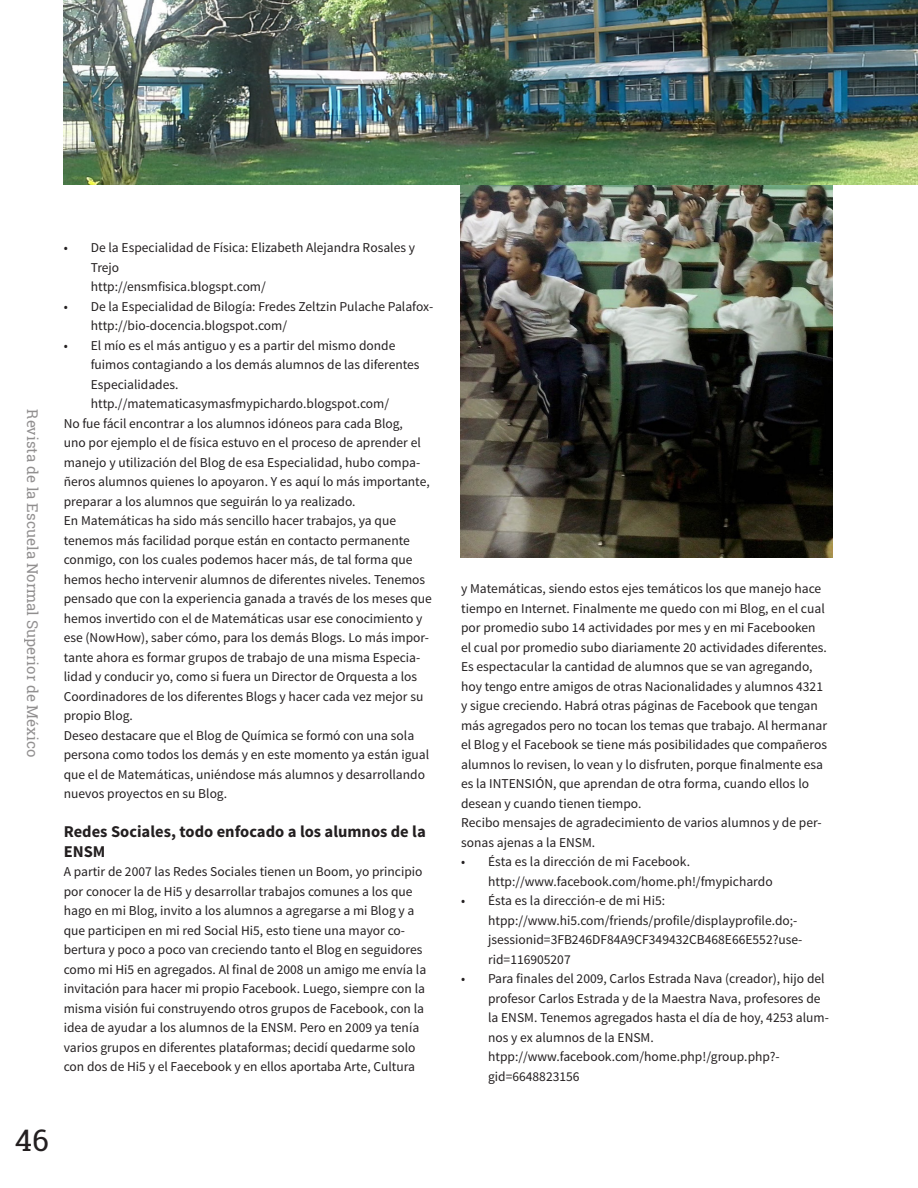
<style>
.page{position:relative;width:918px;height:1188px;background:#fff}
.page>*{position:absolute;margin:0;border:0;box-sizing:border-box;transform-origin:0 0}
.t1{font:30px "Roboto Slab";color:#231f20}
.t2{font:700 16.5px/19.5px "Source Sans Pro";color:#231f20}
.t3{font:15px "Roboto Slab";color:#231f20}
.t4{font:13.5px/19.5px "Source Sans Pro";color:#231f20}
</style>
<div class="page">
<img style="left:461px;top:185px;width:372px;height:372px">
<img style="left:64px;top:0;width:854px;height:185px">
<p class="t3" style="left:43px;top:409px;width:350px;rotate:90deg">Revista de la Escuela Normal Superior de México</p>
<p class="t4" style="left:91px;top:238px;width:326px;text-indent:-27px">• De la Especialidad de Física: Elizabeth Alejandra Rosales y<br>Trejo<br>http://ensmfisica.blogspt.com/</p>
<p class="t4" style="left:91px;top:297px;width:344px;text-indent:-27px">• De la Especialidad de Bilogía: Fredes Zeltzin Pulache Palafox&shy;http://bio-docencia.blogspot.com/</p>
<p class="t4" style="left:91px;top:336px;width:330px;text-indent:-27px">• El mío es el más antiguo y es a partir del mismo donde fuimos contagiando a los demás alumnos de las diferentes Especialidades. http.//matematicasymasfmypichardo.blogspot.com/</p>
<p class="t4" style="left:64px;top:414px;width:368px">No fue fácil encontrar a los alumnos idóneos para cada Blog,<br>uno por ejemplo el de física estuvo en el proceso de aprender el manejo y utilización del Blog de esa Especialidad, hubo compa&shy;ñeros alumnos quienes lo apoyaron. Y es aquí lo más importante, preparar a los alumnos que seguirán lo ya realizado.</p>
<p class="t4" style="left:64px;top:511px;width:370px">En Matemáticas ha sido más sencillo hacer trabajos, ya que tenemos más facilidad porque están en contacto permanente conmigo, con los cuales podemos hacer más, de tal forma que hemos hecho intervenir alumnos de diferentes niveles. Tenemos pensado que con la experiencia ganada a través de los meses que hemos invertido con el de Matemáticas usar ese conocimiento y ese (NowHow), saber cómo, para los demás Blogs. Lo más impor&shy;tante ahora es formar grupos de trabajo de una misma Especia&shy;lidad y conducir yo, como si fuera un Director de Orquesta a los Coordinadores de los diferentes Blogs y hacer cada vez mejor su propio Blog.</p>
<p class="t4" style="left:64px;top:726px;width:367px">Deseo destacare que el Blog de Química se formó con una sola persona como todos los demás y en este momento ya están igual que el de Matemáticas, uniéndose más alumnos y desarrollando nuevos proyectos en su Blog.</p>
<p class="t2" style="left:64px;top:823px;width:364px">Redes Sociales, todo enfocado a los alumnos de la<br>ENSM</p>
<p class="t4" style="left:64px;top:862px;width:364px">A partir de 2007 las Redes Sociales tienen un Boom, yo principio por conocer la de Hi5 y desarrollar trabajos comunes a los que hago en mi Blog, invito a los alumnos a agregarse a mi Blog y a que participen en mi red Social Hi5, esto tiene una mayor co&shy;bertura y poco a poco van creciendo tanto el Blog en seguidores como mi Hi5 en agregados. Al final de 2008 un amigo me envía la invitación para hacer mi propio Facebook. Luego, siempre con la misma visión fui construyendo otros grupos de Facebook, con la idea de ayudar a los alumnos de la ENSM. Pero en 2009 ya tenía varios grupos en diferentes plataformas; decidí quedarme solo con dos de Hi5 y el Faecebook y en ellos aportaba Arte, Cultura</p>
<h1 class="t1" style="left:15px;top:1119px;width:36px">46</h1>
<p class="t4" style="left:461px;top:579px;width:367px">y Matemáticas, siendo estos ejes temáticos los que manejo hace tiempo en Internet. Finalmente me quedo con mi Blog, en el cual por promedio subo 14 actividades por mes y en mi Facebooken el cual por promedio subo diariamente 20 actividades diferentes.<br>Es espectacular la cantidad de alumnos que se van agregando, hoy tengo entre amigos de otras Nacionalidades y alumnos 4321 y sigue creciendo. Habrá otras páginas de Facebook que tengan más agregados pero no tocan los temas que trabajo. Al hermanar el Blog y el Facebook se tiene más posibilidades que compañeros alumnos lo revisen, lo vean y lo disfruten, porque finalmente esa es la INTENSIÓN, que aprendan de otra forma, cuando ellos lo desean y cuando tienen tiempo.</p>
<p class="t4" style="left:461px;top:813px;width:362px">Recibo mensajes de agradecimiento de varios alumnos y de per&shy;sonas ajenas a la ENSM.</p>
<p class="t4" style="left:488px;top:852px;width:286px;text-indent:-27px">• Ésta es la dirección de mi Facebook. http://www.facebook.com/home.ph!/fmypichardo</p>
<p class="t4" style="left:488px;top:891px;width:316px;text-indent:-27px">• Ésta es la dirección-e de mi Hi5: htpp://www.hi5.com/friends/profile/displayprofile.do;- jsessionid=3FB246DF84A9CF349432CB468E66E552?use&shy;rid=116905207</p>
<p class="t4" style="left:488px;top:969px;width:342px;text-indent:-27px">• Para finales del 2009, Carlos Estrada Nava (creador), hijo del profesor Carlos Estrada y de la Maestra Nava, profesores de la ENSM. Tenemos agregados hasta el día de hoy, 4253 alum&shy;nos y ex alumnos de la ENSM. htpp://www.facebook.com/home.php!/group.php?- gid=6648823156</p>
</div>
